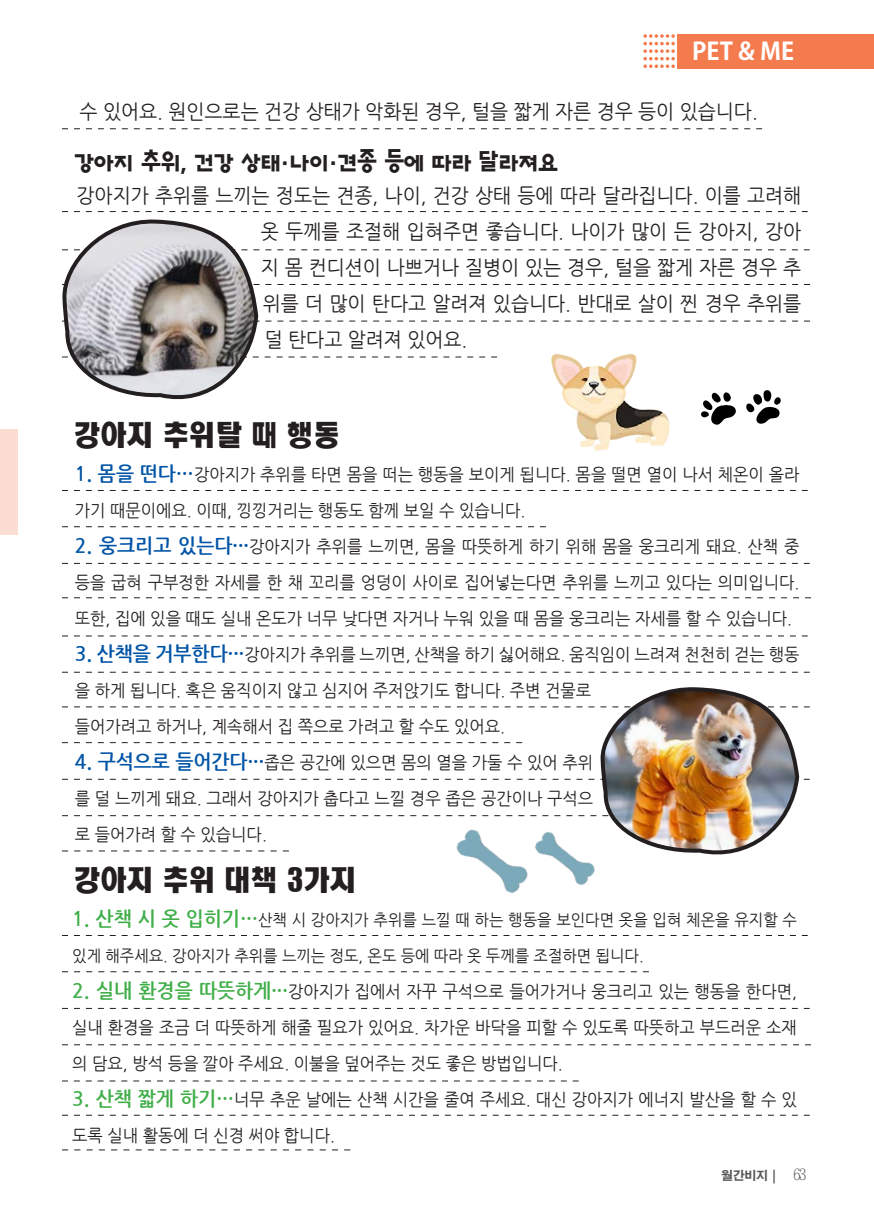
<style>
.page{position:relative;width:874px;height:1225px;background:#fff}
.page>*{position:absolute;margin:0;border:0;box-sizing:border-box;transform-origin:0 0}
.t1{font:28px "Typo Eoulrim B";color:#231f20;scale:.95 1}
.t2{font:700 28px "HY Head Line";color:#231f20;scale:.95 1}
.t3{font:700 24px "Adobe Gothic Std";color:#fff}
.t4{font:20px/36px "Nanum Gothic";color:#231f20;text-align:justify;scale:.96 1}
.t5{font:17px/36px "Nanum Gothic";color:#231f20;scale:.96 1}
.t6{font:16px "Nanum Gothic";color:#231f20;scale:.96 1}
.t7{font:700 12px "Adobe Gothic Std";color:#57585a}
.s1{font-weight:700;font-size:20px;color:#0154a6}
.s2{font-weight:700;font-size:20px;color:#40ae49}
.s3{font-family:"Chosunilbo NM";font-weight:400;font-size:16px}
</style>
<div class="page">
<div style="left:0;top:429px;width:18px;height:106px;background:#fcdace"></div>
<div style="left:677px;top:34px;width:196px;height:34px;background:#f47b4d"></div>
<svg style="left:643px;top:34px;width:31px;height:34px"></svg>
<svg style="left:62px;top:128px;width:699px;height:1px"></svg>
<svg style="left:62px;top:526px;width:483px;height:1px"></svg>
<svg style="left:62px;top:971px;width:586px;height:1px"></svg>
<svg style="left:62px;top:672px;width:747px;height:1px"></svg>
<svg style="left:62px;top:1115px;width:747px;height:1px"></svg>
<svg style="left:62px;top:563px;width:747px;height:1px"></svg>
<svg style="left:62px;top:1008px;width:747px;height:1px"></svg>
<svg style="left:62px;top:1149px;width:288px;height:1px"></svg>
<svg style="left:62px;top:597px;width:748px;height:1px"></svg>
<svg style="left:62px;top:1044px;width:748px;height:1px"></svg>
<svg style="left:62px;top:490px;width:745px;height:1px"></svg>
<svg style="left:62px;top:935px;width:745px;height:1px"></svg>
<svg style="left:62px;top:635px;width:745px;height:1px"></svg>
<svg style="left:62px;top:1080px;width:516px;height:1px"></svg>
<img style="left:62px;top:687px;width:747px;height:168px">
<svg style="left:62px;top:211px;width:747px;height:214px"></svg>
<img style="left:540px;top:349px;width:147px;height:102px">
<img style="left:427px;top:788px;width:131px;height:105px">
<img style="left:510px;top:797px;width:110px;height:96px">
<p class="t3" style="left:691px;top:37px;width:103px">PET &amp; ME</p>
<p class="t4" style="left:80px;top:94px;width:707px">수 있어요. 원인으로는 건강 상태가 악화된 경우, 털을 짧게 자른 경우 등이 있습니다.</p>
<p class="t1" style="left:74px;top:145px;width:511px">강아지 추위, 건강 상태·나이·견종 등에 따라 달라져요</p>
<p class="t4" style="left:260px;top:178px;width:564px;text-indent:-184px">강아지가 추위를 느끼는 정도는 견종, 나이, 건강 상태 등에 따라 달라집니다. 이를 고려해 옷 두께를 조절해 입혀주면 좋습니다. 나이가 많이 든 강아지, 강아 지 몸 컨디션이 나쁘거나 질병이 있는 경우, 털을 짧게 자른 경우 추 위를 더 많이 탄다고 알려져 있습니다. 반대로 살이 찐 경우 추위를 덜 탄다고 알려져 있어요.</p>
<p class="t2" style="left:74px;top:421px;width:281px">강아지 추위탈 때 행동</p>
<p class="t5" style="left:75px;top:456px;width:756px"><span class="s1">1. 몸을 떤다…</span>강아지가 추위를 타면 몸을 떠는 행동을 보이게 됩니다. 몸을 떨면 열이 나서 체온이 올라 가기 때문이에요. 이때, 낑낑거리는 행동도 함께 보일 수 있습니다.</p>
<p class="t5" style="left:75px;top:528px;width:756px;text-align:justify"><span class="s1">2. 웅크리고 있는다・・・</span>강아지가 추위를 느끼면, 몸을 따뜻하게 하기 위해 몸을 웅크리게 돼요. 산책 중 등을 굽혀 구부정한 자세를 한 채 꼬리를 엉덩이 사이로 집어넣는다면 추위를 느끼고 있다는 의미입니다. 또한, 집에 있을 때도 실내 온도가 너무 낮다면 자거나 누워 있을 때 몸을 웅크리는 자세를 할 수 있습니다.</p>
<p class="t5" style="left:75px;top:636px;width:756px"><span class="s1">3. 산책을 거부한다・・・</span>강아지가 추위를 느끼면, 산책을 하기 싫어해요. 움직임이 느려져 천천히 걷는 행동 을 하게 됩니다. 혹은 움직이지 않고 심지어 주저앉기도 합니다. 주변 건물로<br>들어가려고 하거나, 계속해서 집 쪽으로 가려고 할 수도 있어요.</p>
<p class="t5" style="left:75px;top:744px;width:541px;text-align:justify"><span class="s1">4. 구석으로 들어간다・・・</span>좁은 공간에 있으면 몸의 열을 가둘 수 있어 추위 를 덜 느끼게 돼요. 그래서 강아지가 춥다고 느낄 경우 좁은 공간이나 구석으 로 들어가려 할 수 있습니다.</p>
<p class="t2" style="left:74px;top:865px;width:299px">강아지 추위 대책 3가지</p>
<p class="t6" style="left:72px;top:911px;width:756px"><span class="s2">1. 산책 시 옷 입히기…</span>산책 시 강아지가 추위를 느낄 때 하는 행동을 보인다면 옷을 입혀 체온을 유지할 수</p>
<p class="t6" style="left:72px;top:947px;width:596px">있게 해주세요. 강아지가 추위를 느끼는 정도, 온도 등에 따라 옷 두께를 조절하면 됩니다.</p>
<p class="t5" style="left:72px;top:973px;width:756px;text-align:justify"><span class="s2">2. 실내 환경을 따뜻하게・・・</span>강아지가 집에서 자꾸 구석으로 들어가거나 웅크리고 있는 행동을 한다면, 실내 환경을 조금 더 따뜻하게 해줄 필요가 있어요. 차가운 바닥을 피할 수 있도록 따뜻하고 부드러운 소재 의 담요, 방석 등을 깔아 주세요. 이불을 덮어주는 것도 좋은 방법입니다.</p>
<p class="t5" style="left:72px;top:1081px;width:756px"><span class="s2">3. 산책 짧게 하기…</span>너무 추운 날에는 산책 시간을 줄여 주세요. 대신 강아지가 에너지 발산을 할 수 있 도록 실내 활동에 더 신경 써야 합니다.</p>
<p class="t7" style="left:721px;top:1168px;width:86px">월간비지 | <span class="s3">63</span></p>
</div>
